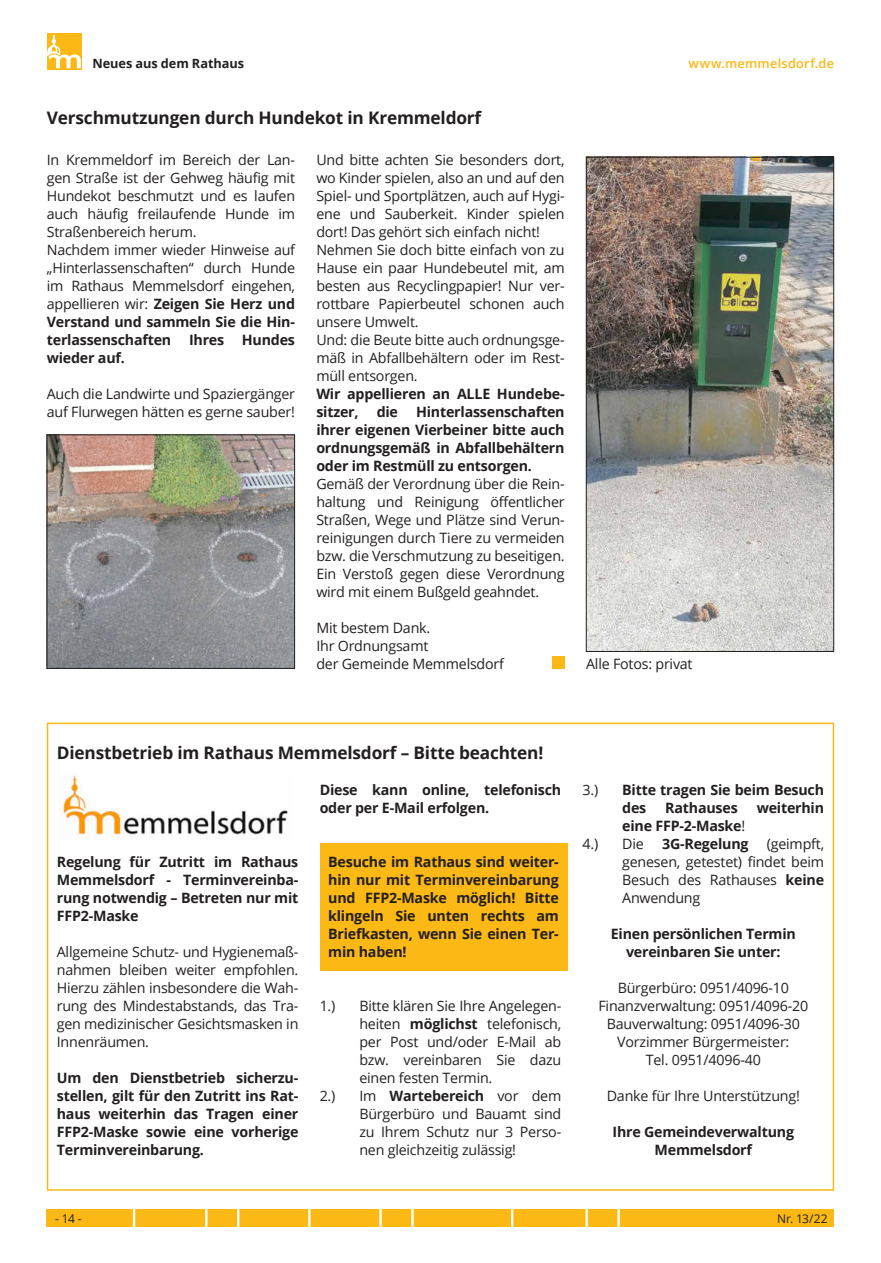
<style>
.page{position:relative;width:881px;height:1263px;background:#fff}
.page>*{position:absolute;margin:0;border:0;box-sizing:border-box;transform-origin:0 0}
.t1{font:700 17.25px "Open Sans";letter-spacing:-.01em;color:#231f20}
.t2{font:14.25px/18px "Open Sans";letter-spacing:-.015em;color:#231f20;text-align:justify}
.t3{font:700 14.25px/18px "Open Sans";letter-spacing:-.015em;color:#231f20;text-align:justify}
.t4{font:600 12.75px "Open Sans";letter-spacing:.02em;color:#fcb814}
.t5{font:700 12.75px "Open Sans";color:#231f20}
.t6{font:12px "Open Sans";letter-spacing:-.025em;color:#231f20}
.s1{font-weight:700}
.s2{font-weight:400}
</style>
<div class="page">
<svg style="left:47px;top:34px;width:34px;height:36px"></svg>
<svg style="left:47px;top:35px;width:33px;height:33px"></svg>
<div style="left:47px;top:1210px;width:786px;height:17px;background:#fcb814"></div>
<svg style="left:133px;top:1210px;width:2px;height:17px"></svg>
<svg style="left:205px;top:1210px;width:2px;height:17px"></svg>
<svg style="left:237px;top:1210px;width:2px;height:17px"></svg>
<svg style="left:308px;top:1210px;width:2px;height:17px"></svg>
<svg style="left:379px;top:1210px;width:2px;height:17px"></svg>
<svg style="left:411px;top:1210px;width:2px;height:17px"></svg>
<svg style="left:511px;top:1210px;width:2px;height:17px"></svg>
<svg style="left:585px;top:1210px;width:2px;height:17px"></svg>
<svg style="left:617px;top:1210px;width:2px;height:17px"></svg>
<div style="left:552px;top:656px;width:12px;height:13px;background:#fcb814"></div>
<img style="left:49px;top:437px;width:244px;height:230px">
<div style="left:47px;top:435px;width:248px;height:234px;border:1px solid #231f20"></div>
<img style="left:587px;top:159px;width:244px;height:491px">
<div style="left:585px;top:157px;width:248px;height:495px;border:1px solid #231f20"></div>
<div style="left:319px;top:844px;width:248px;height:127px;background:#fcb814"></div>
<div style="left:47px;top:723px;width:786px;height:468px;border:2px solid #fcb814"></div>
<img style="left:60px;top:773px;width:228px;height:66px">
<p class="t5" style="left:92px;top:54px;width:153px">Neues aus dem Rathaus</p>
<p class="t1" style="left:47px;top:105px;width:436px">Verschmutzungen durch Hundekot in Kremmeldorf</p>
<p class="t2" style="left:47px;top:150px;width:250px;text-align:left">In Kremmeldorf im Bereich der Lan&shy;gen Straße ist der Gehweg häufig mit<br>Hundekot beschmutzt und es laufen auch häufig freilaufende Hunde im<br>Straßenbereich herum.<br>Nachdem immer wieder Hinweise auf „Hinterlassenschaften“ durch Hunde im Rathaus Memmelsdorf eingehen, appellieren wir: <span class="s1">Zeigen Sie Herz und<br>Verstand und sammeln Sie die Hin&shy;terlassenschaften Ihres Hundes wieder auf.</span></p>
<p class="t2" style="left:47px;top:384px;width:250px">Auch die Landwirte und Spaziergänger auf Flurwegen hätten es gerne sauber!</p>
<p class="t2" style="left:316px;top:150px;width:250px;text-align:left">Und bitte achten Sie besonders dort, wo Kinder spielen, also an und auf den Spiel- und Sportplätzen, auch auf Hygi&shy;ene und Sauberkeit. Kinder spielen dort! Das gehört sich einfach nicht!<br>Nehmen Sie doch bitte einfach von zu Hause ein paar Hundebeutel mit, am besten aus Recyclingpapier! Nur ver&shy;rottbare Papierbeutel schonen auch unsere Umwelt.<br>Und: die Beute bitte auch ordnungsge&shy;mäß in Abfallbehältern oder im Rest&shy;müll entsorgen.</p>
<p class="t3" style="left:316px;top:384px;width:250px">Wir appellieren an ALLE Hundebe&shy;sitzer,</p>
<p class="t3" style="left:316px;top:402px;width:250px;text-indent:100px">Hinterlassenschaften ihrer eigenen Vierbeiner bitte auch ordnungsgemäß in Abfallbehältern oder im Restmüll zu entsorgen.</p>
<p class="t2" style="left:316px;top:474px;width:250px">Gemäß der Verordnung über die Rein&shy;haltung und Reinigung öffentlicher Straßen, Wege und Plätze sind Verun&shy;reinigungen durch Tiere zu vermeiden bzw. die Verschmutzung zu beseitigen.<br>Ein Verstoß gegen diese Verordnung wird mit einem Bußgeld geahndet.</p>
<p class="t2" style="left:316px;top:618px;width:189px;text-align:left">Mit bestem Dank.<br>Ihr Ordnungsamt<br>der Gemeinde Memmelsdorf</p>
<p class="t3" style="left:376px;top:402px;width:23px">die</p>
<p class="t4" style="left:688px;top:55px;width:147px">www.memmelsdorf.de</p>
<p class="t2" style="left:586px;top:654px;width:108px">Alle Fotos: privat</p>
<p class="t1" style="left:57px;top:741px;width:488px">Dienstbetrieb im Rathaus Memmelsdorf – Bitte beachten!</p>
<p class="t3" style="left:57px;top:852px;width:243px">Regelung für Zutritt im Rathaus Memmelsdorf - Terminvereinba&shy;rung notwendig – Betreten nur mit FFP2-Maske</p>
<p class="t2" style="left:57px;top:942px;width:243px">Allgemeine Schutz- und Hygienemaß&shy;nahmen bleiben weiter empfohlen.<br>Hierzu zählen insbesondere die Wah&shy;rung des Mindestabstands, das Tra&shy;gen medizinischer Gesichtsmasken in Innenräumen.</p>
<p class="t3" style="left:57px;top:1068px;width:243px">Um den Dienstbetrieb sicherzu&shy;stellen, gilt für den Zutritt ins Rat&shy;haus weiterhin das Tragen einer FFP2-Maske sowie eine vorherige Terminvereinbarung.</p>
<p class="t3" style="left:319px;top:780px;width:243px">Diese kann online, telefonisch oder per E-Mail erfolgen.</p>
<p class="t3" style="left:328px;top:852px;width:232px">Besuche im Rathaus sind weiter&shy;hin nur mit Terminvereinbarung und FFP2-Maske möglich! Bitte klingeln Sie unten rechts am Briefkasten, wenn Sie einen Ter&shy;min haben!</p>
<p class="t2" style="left:319px;top:996px;width:17px">1.)</p>
<p class="t2" style="left:359px;top:996px;width:203px">Bitte klären Sie Ihre Angelegen&shy;heiten <span class="s1">möglichst</span> telefonisch, per Post und/oder E-Mail ab bzw. vereinbaren Sie dazu einen festen Termin.</p>
<p class="t2" style="left:319px;top:1086px;width:17px">2.)</p>
<p class="t2" style="left:359px;top:1086px;width:203px">Im <span class="s1">Wartebereich</span> vor dem Bürgerbüro und Bauamt sind zu Ihrem Schutz nur 3 Perso&shy;nen gleichzeitig zulässig!</p>
<p class="t2" style="left:582px;top:780px;width:17px">3.)</p>
<p class="t3" style="left:622px;top:780px;width:203px">Bitte tragen Sie beim Besuch des</p>
<p class="t3" style="left:665px;top:798px;width:74px">Rathauses</p>
<p class="t3" style="left:756px;top:798px;width:69px">weiterhin</p>
<p class="t3" style="left:622px;top:816px;width:124px">eine FFP-2-Maske<span class="s2">!</span></p>
<p class="t2" style="left:582px;top:834px;width:17px">4.)</p>
<p class="t2" style="left:622px;top:834px;width:23px">Die</p>
<p class="t3" style="left:662px;top:834px;width:88px">3G-Regelung</p>
<p class="t2" style="left:622px;top:834px;width:203px;text-indent:144px">(geimpft, genesen, getestet) findet beim Besuch des Rathauses <span class="s1">keine </span>Anwendung</p>
<p class="t3" style="left:610px;top:924px;width:186px;text-align:center">Einen persönlichen Termin vereinbaren Sie unter:</p>
<p class="t2" style="left:598px;top:978px;width:211px;text-align:center">Bürgerbüro: 0951/4096-10<br>Finanzverwaltung: 0951/4096-20<br>Bauverwaltung: 0951/4096-30<br>Vorzimmer Bürgermeister:<br>Tel. 0951/4096-40</p>
<p class="t2" style="left:606px;top:1086px;width:194px">Danke für Ihre Unterstützung!</p>
<p class="t3" style="left:612px;top:1122px;width:183px;text-align:center">Ihre Gemeindeverwaltung<br>Memmelsdorf</p>
<p class="t6" style="left:55px;top:1211px;width:28px">- 14 -</p>
<p class="t6" style="left:776px;top:1211px;width:52px">Nr. 13/22</p>
</div>
